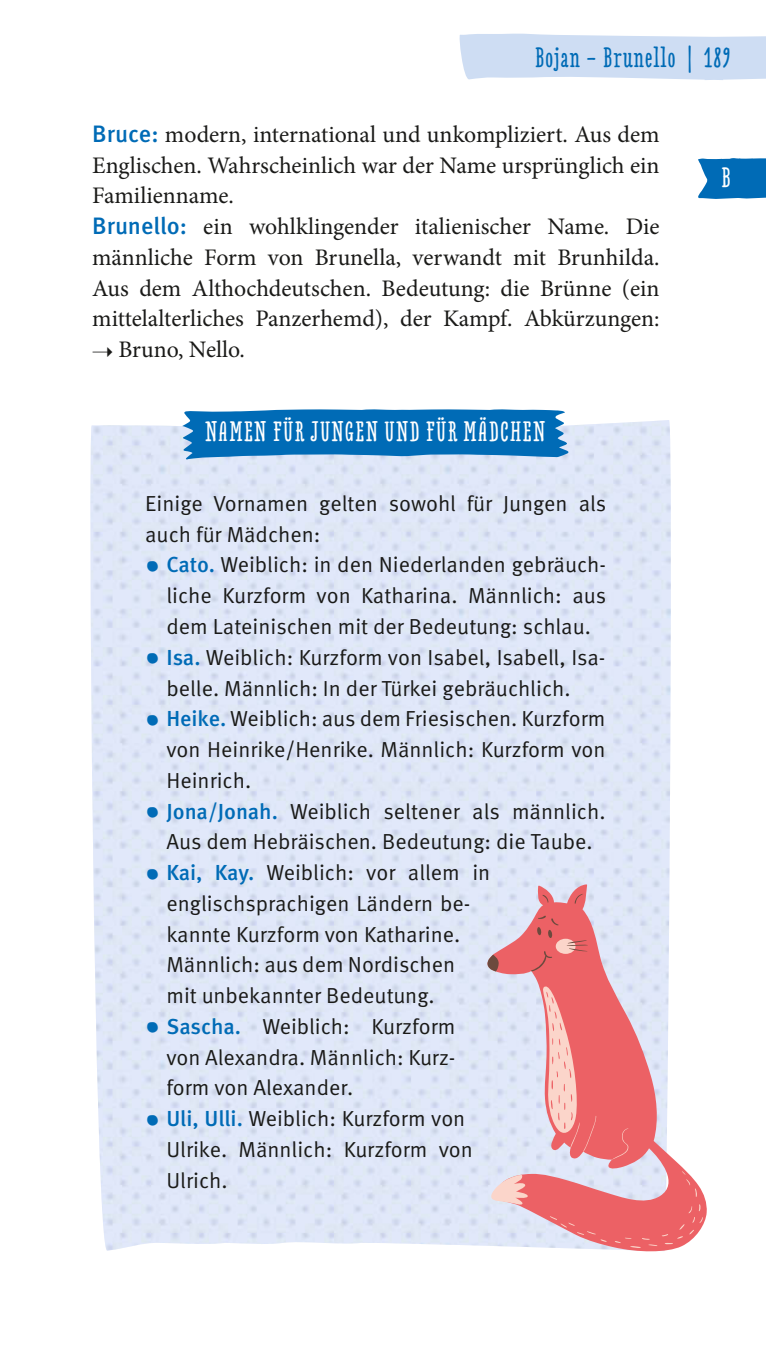
<style>
.page{position:relative;width:766px;height:1347px;background:#fff}
.page>*{position:absolute;margin:0;border:0;box-sizing:border-box;transform-origin:0 0}
.t1{font:700 27.5px "Love Potion";letter-spacing:.05em;color:#fff}
.t2{font:700 27.5px "Love Potion";letter-spacing:.05em;color:#006bb6}
.t3{font:23.75px "Minion Pro";color:#1a1a18}
.t4{font:21.75px/30.8px "Meta OT Norm";color:#1a1a18}
.s1{font-family:"Meta OT";font-weight:500;color:#006bb6}
.s2{font-family:"Love Potion";font-weight:700;font-size:45px;color:#006bb6}
</style>
<div class="page">
<svg style="left:698px;top:158px;width:67px;height:41px;background:#1979bd"></svg>
<svg style="left:459px;top:34px;width:306px;height:46px;background:#d2dff3"></svg>
<svg style="left:487px;top:884px;width:219px;height:367px;fill:#e1e7f7"></svg>
<svg style="left:611px;top:1128px;width:17px;height:31px"></svg>
<svg style="left:614px;top:1204px;width:88px;height:44px;background:#ed6b6f"></svg>
<svg style="left:549px;top:1216px;width:57px;height:25px"></svg>
<svg style="left:681px;top:1171px;width:16px;height:26px"></svg>
<svg style="left:540px;top:983px;width:56px;height:168px;background:#ee9495"></svg>
<div style="left:555px;top:938px;width:20px;height:16px;background:#fbd5ca;border-radius:50%"></div>
<svg style="left:487px;top:954px;width:12px;height:17px"></svg>
<hr style="left:567px;top:940px;width:19px;height:3px;background:#6c4a3e">
<svg style="left:566px;top:944px;width:21px;height:2px"></svg>
<hr style="left:568px;top:948px;width:19px;height:3px;background:#6c4a3e">
<svg style="left:547px;top:929px;width:5px;height:9px"></svg>
<svg style="left:536px;top:927px;width:5px;height:8px"></svg>
<svg style="left:537px;top:915px;width:21px;height:10px"></svg>
<svg style="left:530px;top:951px;width:22px;height:20px"></svg>
<svg style="left:574px;top:893px;width:9px;height:11px"></svg>
<svg style="left:542px;top:894px;width:6px;height:8px"></svg>
<svg style="left:488px;top:1174px;width:39px;height:32px"></svg>
<svg style="left:182px;top:409px;width:387px;height:51px;background:#1f7cbf"></svg>
<p class="t2" style="left:535px;top:41px;width:197px">Bojan – Brunello | 189</p>
<p class="t3" style="left:92px;top:118px;width:568px"><span class="s1">Bruce:</span> modern, international und unkompliziert. Aus dem</p>
<p class="t3" style="left:92px;top:149px;width:568px">Englischen. Wahrscheinlich war der Name ursprünglich ein</p>
<p class="t3" style="left:92px;top:180px;width:143px">Familienname.</p>
<p class="t3" style="left:92px;top:211px;width:568px"><span class="s1">Brunello:</span> ein wohlklingender italienischer Name. Die</p>
<p class="t3" style="left:92px;top:241px;width:568px">männliche Form von Brunella, verwandt mit Brunhilda.</p>
<p class="t3" style="left:92px;top:272px;width:568px">Aus dem Althochdeutschen. Bedeutung: die Brünne (ein</p>
<p class="t3" style="left:92px;top:303px;width:568px">mittelalterliches Panzerhemd), der Kampf. Abkürzungen:</p>
<p class="t3" style="left:118px;top:334px;width:128px">Bruno, Nello.</p>
<p class="t1" style="left:205px;top:416px;width:342px">NAMEN FÜR JUNGEN UND FÜR MÄDCHEN</p>
<p class="t4" style="left:145px;top:488px;width:462px">Einige Vornamen gelten sowohl für Jungen als auch für Mädchen:</p>
<p class="t4" style="left:166px;top:550px;width:441px;text-align:justify;text-indent:-21px"><span class="s2">•</span> <span class="s1">Cato.</span> Weiblich: in den Niederlanden gebräuch&shy;liche Kurzform von Katharina. Männlich: aus dem Lateinischen mit der Bedeutung: schlau.</p>
<p class="t4" style="left:166px;top:642px;width:440px;text-indent:-21px"><span class="s2">•</span> <span class="s1">Isa.</span> Weiblich: Kurzform von Isabel, Isabell, Isa&shy;belle. Männlich: In der Türkei gebräuchlich.</p>
<p class="t4" style="left:166px;top:703px;width:440px;text-align:justify;text-indent:-21px"><span class="s2">•</span> <span class="s1">Heike.</span> Weiblich: aus dem Friesischen. Kurzform von Heinrike/Henrike. Männlich: Kurzform von Heinrich.</p>
<p class="t4" style="left:145px;top:796px;width:462px;text-align:center"><span class="s2">•</span> <span class="s1">Jona/Jonah.</span> Weiblich seltener als männlich.<br>Aus dem Hebräischen. Bedeutung: die Taube.</p>
<p class="t4" style="left:166px;top:857px;width:325px;text-indent:-21px"><span class="s2">•</span> <span class="s1">Kai, Kay.</span> Weiblich: vor allem in englischsprachigen Ländern be&shy;kannte Kurzform von Katharine.<br>Männlich: aus dem Nordischen mit unbekannter Bedeutung.</p>
<p class="t4" style="left:166px;top:1011px;width:290px;text-align:justify;text-indent:-21px"><span class="s2">•</span> <span class="s1">Sascha.</span> Weiblich: Kurzform von Alexandra. Männlich: Kurz&shy;form von Alexander.</p>
<p class="t4" style="left:166px;top:1103px;width:308px;text-indent:-21px"><span class="s2">•</span> <span class="s1">Uli, Ulli.</span> Weiblich: Kurzform von<br>Ulrike. Männlich: Kurzform von<br>Ulrich.</p>
<p class="t1" style="left:721px;top:161px;width:11px">B</p>
</div>
